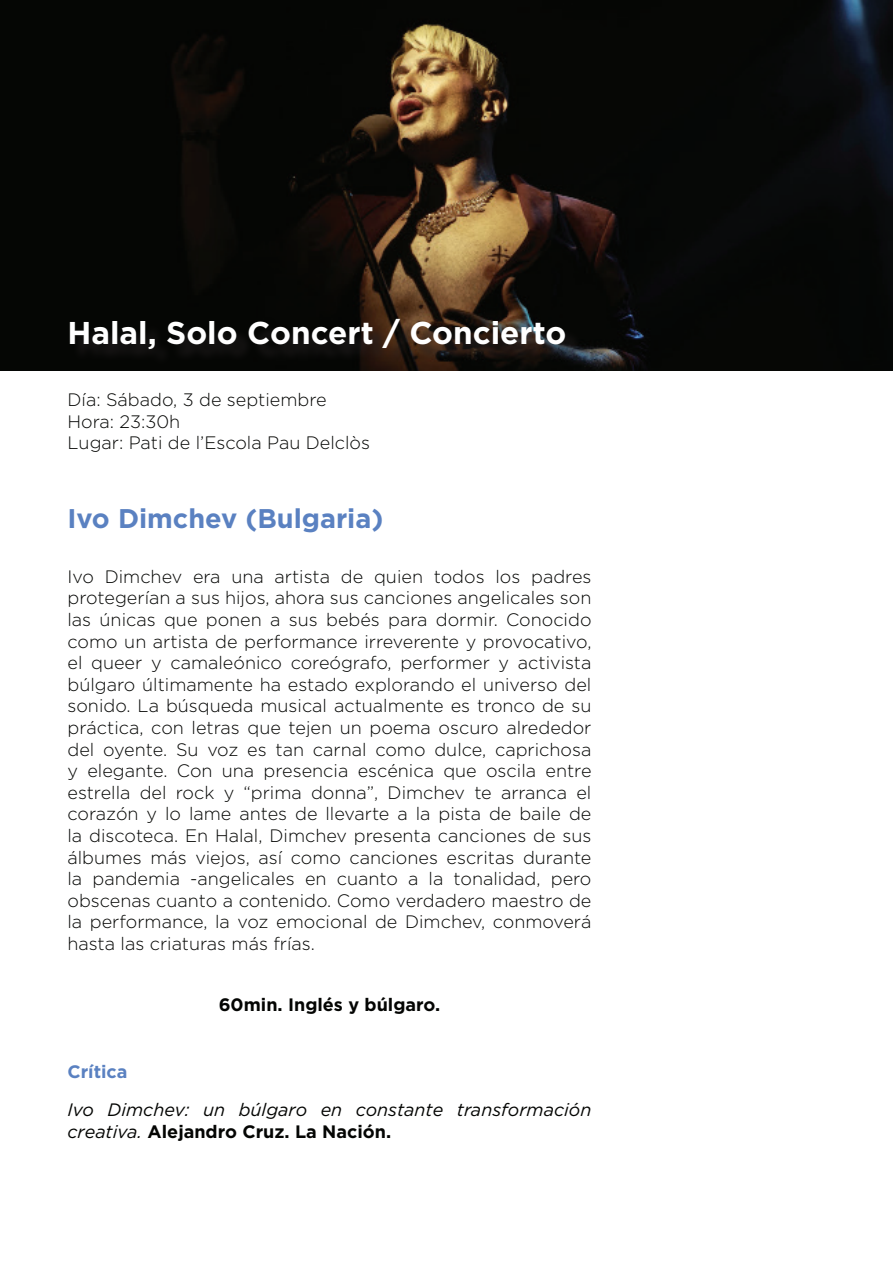
<style>
.page{position:relative;width:893px;height:1263px;background:#fff}
.page>*{position:absolute;margin:0;border:0;box-sizing:border-box;transform-origin:0 0}
.t1{font:700 31.5px "Gotham";color:#fff}
.t2{font:700 27px "Gotham";color:#5a81c1}
.t3{font:300 18px/21.6px "Gotham";color:#040503}
.t4{font:italic 18px/21.6px "Gotham";color:#040503}
.t5{font:700 18px "Gotham";color:#040503}
.t6{font:700 18px "Gotham";color:#5a81c1}
.s1{font-weight:700;font-style:normal}
</style>
<div class="page">
<img style="left:0;top:0;width:893px;height:371px">
<div style="left:72px;top:321px;width:511px;height:46px;background:#231f20;opacity:.8"></div>
<h1 class="t1" style="left:68px;top:314px;width:500px">Halal, Solo Concert / Concierto</h1>
<p class="t3" style="left:68px;top:389px;width:304px">Día: Sábado, 3 de septiembre<br>Hora: 23:30h<br>Lugar: Pati de l’Escola Pau Delclòs</p>
<h2 class="t2" style="left:68px;top:503px;width:317px">Ivo Dimchev (Bulgaria)</h2>
<p class="t3" style="left:68px;top:565px;width:525px;text-align:justify">Ivo Dimchev era una artista de quien todos los padres protegerían a sus hijos, ahora sus canciones angelicales son las únicas que ponen a sus bebés para dormir. Conocido como un artista de performance irreverente y provocativo, el queer y camaleónico coreógrafo, performer y activista búlgaro últimamente ha estado explorando el universo del sonido. La búsqueda musical actualmente es tronco de su práctica, con letras que tejen un poema oscuro alrededor del oyente. Su voz es tan carnal como dulce, caprichosa y elegante. Con una presencia escénica que oscila entre estrella del rock y “prima donna”, Dimchev te arranca el corazón y lo lame antes de llevarte a la pista de baile de la discoteca. En Halal, Dimchev presenta canciones de sus álbumes más viejos, así como canciones escritas durante la pandemia -angelicales en cuanto a la tonalidad, pero obscenas cuanto a contenido. Como verdadero maestro de la performance, la voz emocional de Dimchev, conmoverá hasta las criaturas más frías.</p>
<p class="t6" style="left:68px;top:1061px;width:62px">Crítica</p>
<p class="t5" style="left:219px;top:994px;width:223px">60min. Inglés y búlgaro.</p>
<p class="t4" style="left:68px;top:1099px;width:525px">Ivo Dimchev: un búlgaro en constante transformación creativa. <span class="s1">Alejandro Cruz. La Nación.</span></p>
</div>
